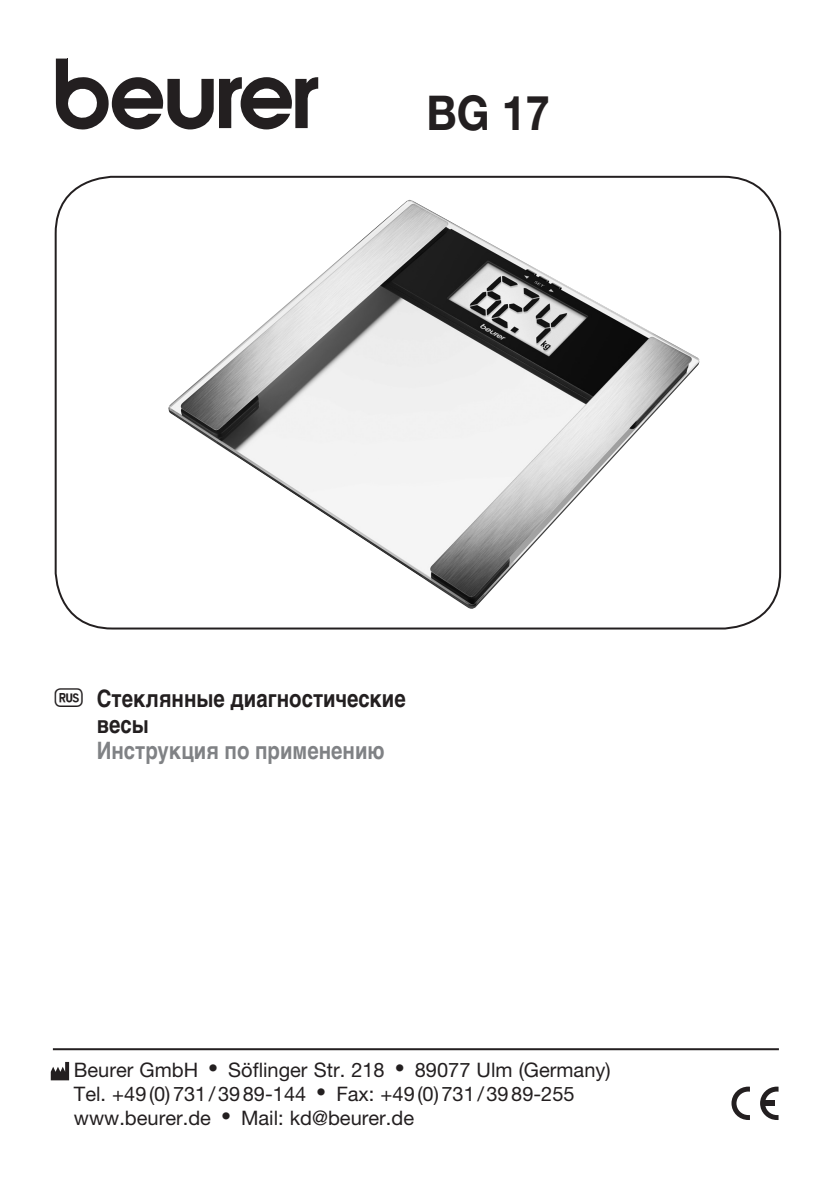
<style>
.page{position:relative;width:840px;height:1191px;background:#fff}
.page>*{position:absolute;margin:0;border:0;box-sizing:border-box;transform-origin:0 0}
.t1{font:700 48px "Helvetica Neue LT Pro";color:#231f20;scale:.9 1}
.t2{font:700 24px/26px "Helvetica Cyr";color:#231f20;scale:.85 1}
.t3{font:700 24px "Helvetica Cyr";color:#808285;scale:.85 1}
.t4{font:20px/24px "Helvetica Neue LT Pro";color:#231f20}
.s1{font-family:"Laend Beurer";font-size:28px}
</style>
<div class="page">
<svg style="left:760px;top:1086px;width:18px;height:34px"></svg>
<div style="left:763px;top:1100px;width:11px;height:5px;background:#231f20"></div>
<svg style="left:731px;top:1086px;width:18px;height:34px"></svg>
<hr style="left:53px;top:1048px;width:725px;height:2px;background:#231f20">
<svg style="left:51px;top:1062px;width:18px;height:18px"></svg>
<svg style="left:56px;top:59px;width:157px;height:70px"></svg>
<svg style="left:219px;top:77px;width:99px;height:52px"></svg>
<img style="left:168px;top:200px;width:531px;height:409px">
<h1 class="t1" style="left:426px;top:84px;width:138px">BG 17</h1>
<p class="t2" style="left:97px;top:685px;width:365px;text-indent:-42px"><span class="s1">r</span> Стеклянные диагностические весы</p>
<p class="t3" style="left:97px;top:736px;width:340px">Инструкция по применению</p>
<p class="t4" style="left:74px;top:1057px;width:538px">Beurer GmbH • Söflinger Str. 218 • 89077 Ulm (Germany)<br>Tel. +49(0)731/3989-144 • Fax: +49(0)731/3989-255 www.beurer.de • Mail: kd@beurer.de</p>
</div>
